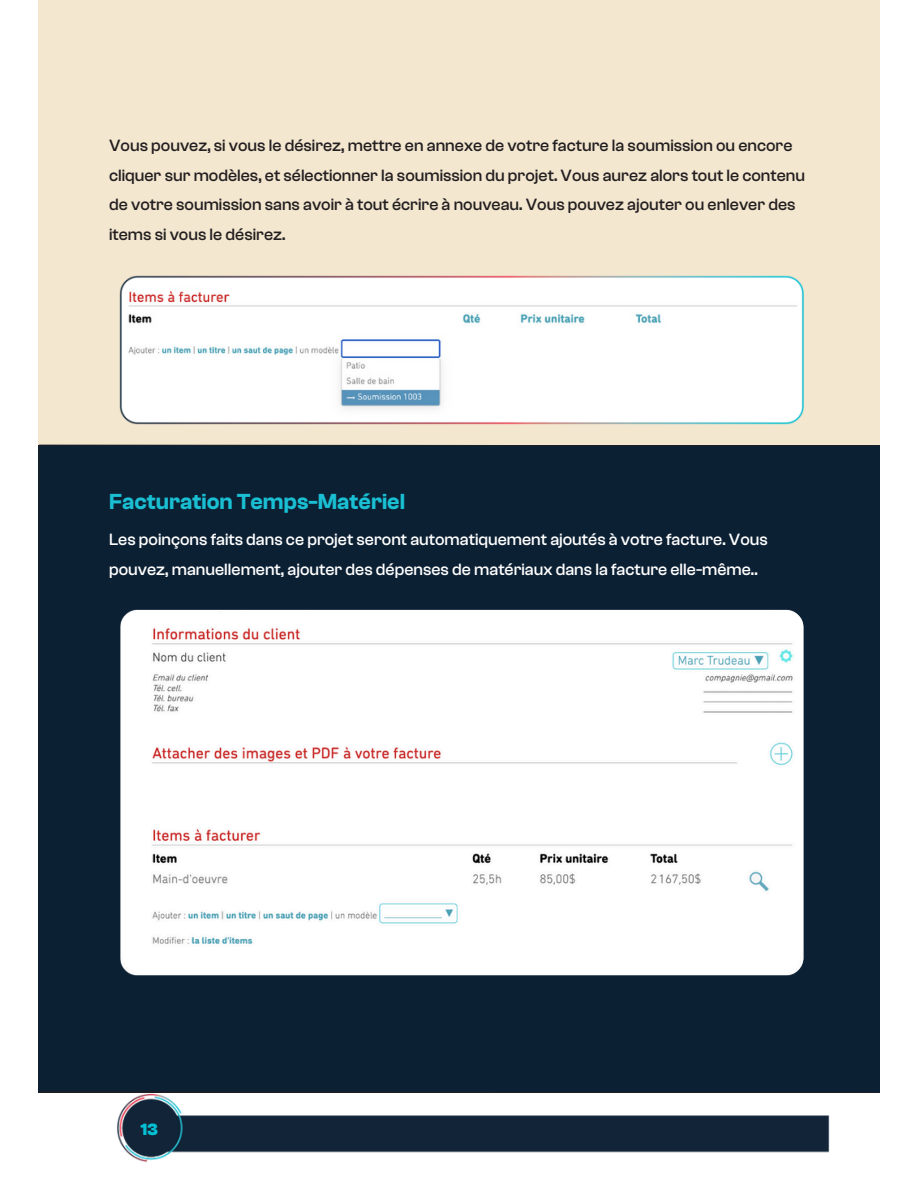
<style>
.page{position:relative;width:918px;height:1188px;background:#fff}
.page>*{position:absolute;margin:0;border:0;box-sizing:border-box;transform-origin:0 0}
.t1{font:600 22.5px "Clash Grotesk";color:#1abfd3}
.t2{font:500 16.95px/29.7px "Clash Grotesk";color:#231f20}
.t3{font:500 16.95px/29.7px "Clash Grotesk";color:#fff}
.t4{font:700 16.95px "Clash Grotesk";color:#03bfd3}
</style>
<div class="page">
<div style="left:39px;top:0;width:840px;height:1087px;background:#f3e7d0"></div>
<div style="left:39px;top:445px;width:840px;height:648px;background:#0c2034"></div>
<img style="left:119px;top:275px;width:684px;height:150px">
<div style="left:121px;top:610px;width:683px;height:365px;background:#fff"></div>
<img style="left:110px;top:1087px;width:726px;height:75px">
<p class="t2" style="left:109px;top:131px;width:698px">Vous pouvez, si vous le désirez, mettre en annexe de votre facture la soumission ou encore cliquer sur modèles, et sélectionner la soumission du projet. Vous aurez alors tout le contenu de votre soumission sans avoir à tout écrire à nouveau. Vous pouvez ajouter ou enlever des items si vous le désirez.</p>
<p class="t1" style="left:109px;top:489px;width:298px">Facturation Temps-Matériel</p>
<p class="t3" style="left:109px;top:525px;width:660px">Les poinçons faits dans ce projet seront automatiquement ajoutés à votre facture. Vous pouvez, manuellement, ajouter des dépenses de matériaux dans la facture elle-même..</p>
<h1 class="t4" style="left:141px;top:1120px;width:18px">13</h1>
</div>
